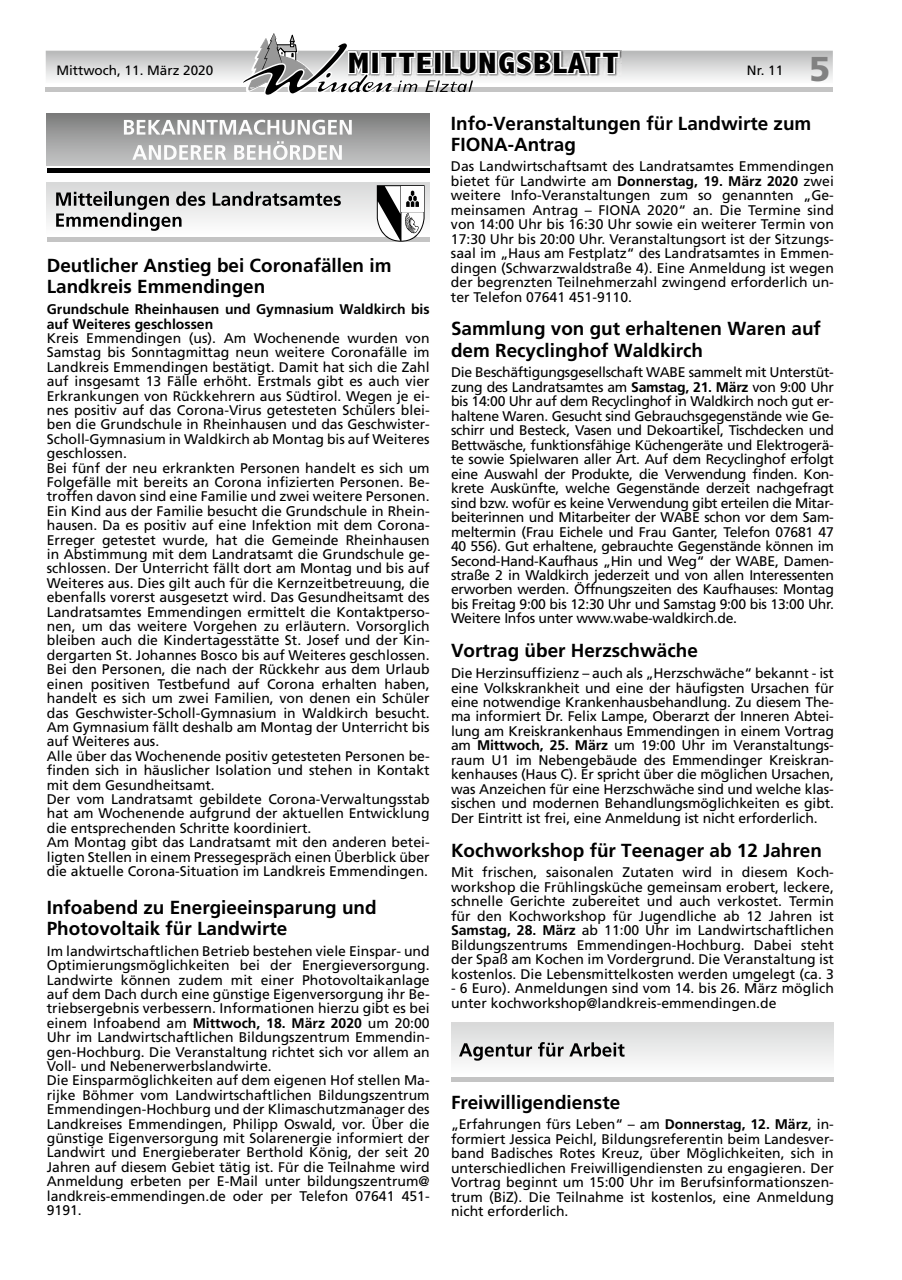
<style>
.page{position:relative;width:902px;height:1280px;background:#fff}
.page>*{position:absolute;margin:0;border:0;box-sizing:border-box;transform-origin:0 0}
.t1{font:900 34.5px "Frutiger";color:#818181}
.t2{font:800 condensed 29.7px "Abadi";letter-spacing:.04em;color:#000;scale:1.15 1}
.t3{font:700 18.9px/21px "Frutiger";color:#000}
.t4{font:13.95px/14.4px "Frutiger";color:#000;text-align:justify}
.t5{font:700 13.95px/14.4px "Frutiger";color:#000}
.t6{font:13.5px "Frutiger";color:#000}
.s1{font-weight:700}
</style>
<div class="page">
<svg style="left:46px;top:33px;width:786px;height:62px"></svg>
<div style="left:47px;top:113px;width:382px;height:52px;background:linear-gradient(to bottom,#7c7d7c,#c4c5c5)"></div>
<hr style="left:47px;top:168px;width:382px;height:4px;background:#000">
<svg style="left:124px;top:120px;width:228px;height:15px"></svg>
<svg style="left:132px;top:145px;width:94px;height:15px"></svg>
<svg style="left:234px;top:141px;width:108px;height:19px"></svg>
<div style="left:47px;top:183px;width:382px;height:52px;background:linear-gradient(to bottom,#d8d8d9,#fdfdfd)"></div>
<hr style="left:47px;top:238px;width:382px;height:4px;background:#c4c4c4">
<svg style="left:377px;top:185px;width:47px;height:57px"></svg>
<svg style="left:213px;top:191px;width:128px;height:15px;background:#919191"></svg>
<svg style="left:56px;top:191px;width:149px;height:40px"></svg>
<div style="left:451px;top:1023px;width:382px;height:52px;background:linear-gradient(to bottom,#d8d9d9,#fdfdfd)"></div>
<hr style="left:451px;top:1078px;width:382px;height:4px;background:#c4c4c4">
<svg style="left:459px;top:1043px;width:73px;height:18px"></svg>
<svg style="left:538px;top:1042px;width:25px;height:15px"></svg>
<svg style="left:569px;top:1042px;width:55px;height:15px"></svg>
<p class="t6" style="left:56px;top:62px;width:158px">Mittwoch, 11. März 2020</p>
<h2 class="t2" style="left:348px;top:47px;width:237px">MITTEILUNGSBLATT</h2>
<p class="t6" style="left:746px;top:62px;width:38px">Nr. 11</p>
<h1 class="t1" style="left:809px;top:48px;width:23px">5</h1>
<h3 class="t3" style="left:47px;top:255px;width:346px">Deutlicher Anstieg bei Coronafällen im<br>Landkreis Emmendingen</h3>
<p class="t5" style="left:47px;top:302px;width:384px">Grundschule Rheinhausen und Gymnasium Waldkirch bis auf Weiteres geschlossen</p>
<p class="t4" style="left:47px;top:331px;width:384px;text-align:left">Kreis Emmendingen (us). Am Wochenende wurden von Samstag bis Sonntagmittag neun weitere Coronafälle im Landkreis Emmendingen bestätigt. Damit hat sich die Zahl auf insgesamt 13 Fälle erhöht. Erstmals gibt es auch vier Erkrankungen von Rückkehrern aus Südtirol. Wegen je ei&shy;nes positiv auf das Corona-Virus getesteten Schülers blei&shy;ben die Grundschule in Rheinhausen und das Geschwister-Scholl-Gymnasium in Waldkirch ab Montag bis auf Weiteres geschlossen.<br>Bei fünf der neu erkrankten Personen handelt es sich um Folgefälle mit bereits an Corona infizierten Personen. Be&shy;troffen davon sind eine Familie und zwei weitere Personen.<br>Ein Kind aus der Familie besucht die Grundschule in Rhein&shy;hausen. Da es positiv auf eine Infektion mit dem Corona-Erreger getestet wurde, hat die Gemeinde Rheinhausen in Abstimmung mit dem Landratsamt die Grundschule ge&shy;schlossen. Der Unterricht fällt dort am Montag und bis auf Weiteres aus. Dies gilt auch für die Kernzeitbetreuung, die ebenfalls vorerst ausgesetzt wird. Das Gesundheitsamt des Landratsamtes Emmendingen ermittelt die Kontaktperso&shy;nen, um das weitere Vorgehen zu erläutern. Vorsorglich bleiben auch die Kindertagesstätte St. Josef und der Kin&shy;dergarten St. Johannes Bosco bis auf Weiteres geschlossen.<br>Bei den Personen, die nach der Rückkehr aus dem Urlaub einen positiven Testbefund auf Corona erhalten haben, handelt es sich um zwei Familien, von denen ein Schüler das Geschwister-Scholl-Gymnasium in Waldkirch besucht.<br>Am Gymnasium fällt deshalb am Montag der Unterricht bis auf Weiteres aus.<br>Alle über das Wochenende positiv getesteten Personen be&shy;finden sich in häuslicher Isolation und stehen in Kontakt mit dem Gesundheitsamt.<br>Der vom Landratsamt gebildete Corona-Verwaltungsstab hat am Wochenende aufgrund der aktuellen Entwicklung die entsprechenden Schritte koordiniert.<br>Am Montag gibt das Landratsamt mit den anderen betei&shy;ligten Stellen in einem Pressegespräch einen Überblick über die aktuelle Corona-Situation im Landkreis Emmendingen.</p>
<h3 class="t3" style="left:47px;top:897px;width:331px">Infoabend zu Energieeinsparung und<br>Photovoltaik für Landwirte</h3>
<p class="t4" style="left:47px;top:943px;width:384px;text-align:left">Im landwirtschaftlichen Betrieb bestehen viele Einspar- und Optimierungsmöglichkeiten bei der Energieversorgung.<br>Landwirte können zudem mit einer Photovoltaikanlage auf dem Dach durch eine günstige Eigenversorgung ihr Be&shy;triebsergebnis verbessern. Informationen hierzu gibt es bei einem Infoabend am <span class="s1">Mittwoch, 18. März 2020</span> um 20:00<br>Uhr im Landwirtschaftlichen Bildungszentrum Emmendin&shy;gen-Hochburg. Die Veranstaltung richtet sich vor allem an Voll- und Nebenerwerbslandwirte.<br>Die Einsparmöglichkeiten auf dem eigenen Hof stellen Ma&shy;rijke Böhmer vom Landwirtschaftlichen Bildungszentrum Emmendingen-Hochburg und der Klimaschutzmanager des Landkreises Emmendingen, Philipp Oswald, vor. Über die günstige Eigenversorgung mit Solarenergie informiert der Landwirt und Energieberater Berthold König, der seit 20<br>Jahren auf diesem Gebiet tätig ist. Für die Teilnahme wird Anmeldung erbeten per E-Mail unter bildungszentrum@ landkreis-emmendingen.de oder per Telefon 07641 451- 9191.</p>
<h3 class="t3" style="left:451px;top:112px;width:362px">Info-Veranstaltungen für Landwirte zum<br>FIONA-Antrag</h3>
<p class="t4" style="left:451px;top:159px;width:384px">Das Landwirtschaftsamt des Landratsamtes Emmendingen bietet für Landwirte am <span class="s1">Donnerstag, 19. März 2020</span> zwei weitere Info-Veranstaltungen zum so genannten „Ge&shy;meinsamen Antrag – FIONA 2020“ an. Die Termine sind von 14:00 Uhr bis 16:30 Uhr sowie ein weiterer Termin von 17:30 Uhr bis 20:00 Uhr. Veranstaltungsort ist der Sitzungs&shy;saal im „Haus am Festplatz“ des Landratsamtes in Emmen&shy;dingen (Schwarzwaldstraße 4). Eine Anmeldung ist wegen der begrenzten Teilnehmerzahl zwingend erforderlich un&shy;ter Telefon 07641 451-9110.</p>
<h3 class="t3" style="left:451px;top:318px;width:371px">Sammlung von gut erhaltenen Waren auf dem Recyclinghof Waldkirch</h3>
<p class="t4" style="left:451px;top:365px;width:384px">Die Beschäftigungsgesellschaft WABE sammelt mit Unterstüt&shy;zung des Landratsamtes am <span class="s1">Samstag, 21. März</span> von 9:00 Uhr bis 14:00 Uhr auf dem Recyclinghof in Waldkirch noch gut er&shy;haltene Waren. Gesucht sind Gebrauchsgegenstände wie Ge&shy;schirr und Besteck, Vasen und Dekoartikel, Tischdecken und Bettwäsche, funktionsfähige Küchengeräte und Elektrogerä&shy;te sowie Spielwaren aller Art. Auf dem Recyclinghof erfolgt eine Auswahl der Produkte, die Verwendung finden. Kon&shy;krete Auskünfte, welche Gegenstände derzeit nachgefragt sind bzw. wofür es keine Verwendung gibt erteilen die Mitar&shy;beiterinnen und Mitarbeiter der WABE schon vor dem Sam&shy;meltermin (Frau Eichele und Frau Ganter, Telefon 07681 47<br>40 556). Gut erhaltene, gebrauchte Gegenstände können im Second-Hand-Kaufhaus „Hin und Weg“ der WABE, Damen&shy;straße 2 in Waldkirch jederzeit und von allen Interessenten erworben werden. Öffnungszeiten des Kaufhauses: Montag bis Freitag 9:00 bis 12:30 Uhr und Samstag 9:00 bis 13:00 Uhr.<br>Weitere Infos unter www.wabe-waldkirch.de.</p>
<h3 class="t3" style="left:451px;top:640px;width:248px">Vortrag über Herzschwäche</h3>
<p class="t4" style="left:451px;top:666px;width:384px">Die Herzinsuffizienz – auch als „Herzschwäche“ bekannt - ist eine Volkskrankheit und eine der häufigsten Ursachen für eine notwendige Krankenhausbehandlung. Zu diesem The&shy;ma informiert Dr. Felix Lampe, Oberarzt der Inneren Abtei&shy;lung am Kreiskrankenhaus Emmendingen in einem Vortrag am <span class="s1">Mittwoch, 25. März</span> um 19:00 Uhr im Veranstaltungs&shy;raum U1 im Nebengebäude des Emmendinger Kreiskran&shy;kenhauses (Haus C). Er spricht über die möglichen Ursachen, was Anzeichen für eine Herzschwäche sind und welche klas&shy;sischen und modernen Behandlungsmöglichkeiten es gibt.<br>Der Eintritt ist frei, eine Anmeldung ist nicht erforderlich.</p>
<h3 class="t3" style="left:451px;top:839px;width:372px">Kochworkshop für Teenager ab 12 Jahren</h3>
<p class="t4" style="left:451px;top:865px;width:384px">Mit frischen, saisonalen Zutaten wird in diesem Koch&shy;workshop die Frühlingsküche gemeinsam erobert, leckere, schnelle Gerichte zubereitet und auch verkostet. Termin für den Kochworkshop für Jugendliche ab 12 Jahren ist <span class="s1">Samstag, 28. März</span> ab 11:00 Uhr im Landwirtschaftlichen Bildungszentrums Emmendingen-Hochburg. Dabei steht der Spaß am Kochen im Vordergrund. Die Veranstaltung ist kostenlos. Die Lebensmittelkosten werden umgelegt (ca. 3</p>
<p class="t4" style="left:451px;top:981px;width:384px">- 6 Euro). Anmeldungen sind vom 14. bis 26. März möglich unter kochworkshop@landkreis-emmendingen.de</p>
<h3 class="t3" style="left:451px;top:1091px;width:171px">Freiwilligendienste</h3>
<p class="t4" style="left:451px;top:1117px;width:384px">„Erfahrungen fürs Leben“ – am <span class="s1">Donnerstag, 12. März</span>, in&shy;formiert Jessica Peichl, Bildungsreferentin beim Landesver&shy;band Badisches Rotes Kreuz, über Möglichkeiten, sich in unterschiedlichen Freiwilligendiensten zu engagieren. Der Vortrag beginnt um 15:00 Uhr im Berufsinformationszen&shy;trum (BiZ). Die Teilnahme ist kostenlos, eine Anmeldung nicht erforderlich.</p>
</div>
